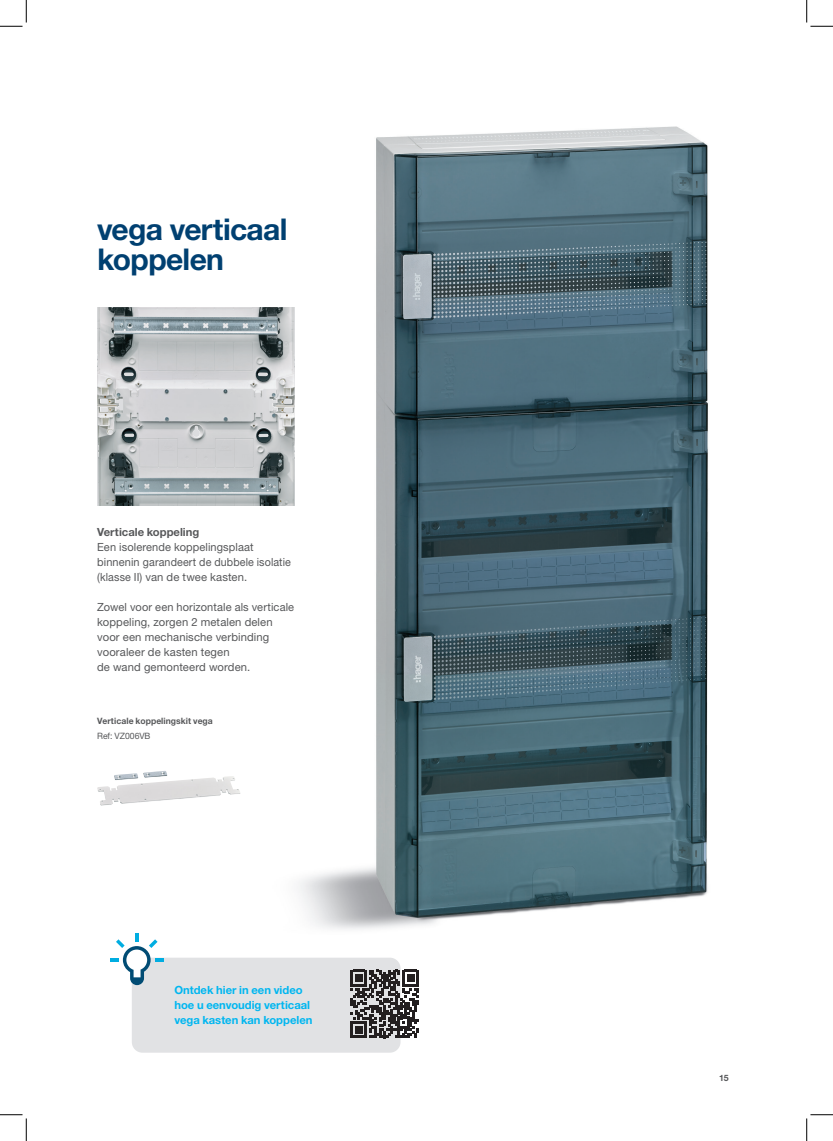
<style>
.page{position:relative;width:833px;height:1141px;background:#fff}
.page>*{position:absolute;margin:0;border:0;box-sizing:border-box;transform-origin:0 0}
.t1{font:700 30px/30px "Helvetica Neue LTW1 G";letter-spacing:-.02em;color:#004071}
.t2{font:11.25px/15px "Helvetica Neue LTW1 G";letter-spacing:.01em;color:#57585a}
.t3{font:700 11.25px/15px "Helvetica Neue LTW1 G";color:#00b6f0}
.t4{font:700 11.25px "Helvetica Neue LTW1 G";color:#57585a}
.t5{font:700 8.75px "Helvetica Neue LTW1 G";letter-spacing:.005em;color:#57585a}
.t6{font:8.75px "Helvetica Neue LTW1 G";color:#57585a}
</style>
<div class="page">
<img style="left:240px;top:126px;width:468px;height:850px">
<img style="left:97px;top:307px;width:197px;height:199px">
<img style="left:97px;top:771px;width:143px;height:34px">
<div style="left:132px;top:957px;width:268px;height:95px;background:#e1e2e4;border-radius:11px"></div>
<svg style="left:350px;top:969px;width:68px;height:68px"></svg>
<svg style="left:110px;top:933px;width:54px;height:52px"></svg>
<svg style="left:0;top:0;width:27px;height:27px"></svg>
<svg style="left:0;top:1114px;width:27px;height:26px"></svg>
<svg style="left:806px;top:0;width:26px;height:27px"></svg>
<svg style="left:806px;top:1114px;width:26px;height:26px"></svg>
<h1 class="t1" style="left:97px;top:214px;width:192px">vega verticaal koppelen</h1>
<p class="t4" style="left:97px;top:525px;width:103px">Verticale koppeling</p>
<p class="t2" style="left:97px;top:539px;width:195px">Een isolerende koppelingsplaat binnenin garandeert de dubbele isolatie (klasse II) van de twee kasten.</p>
<p class="t2" style="left:97px;top:599px;width:198px">Zowel voor een horizontale als verticale koppeling, zorgen 2 metalen delen voor een mechanische verbinding vooraleer de kasten tegen<br>de wand gemonteerd worden.</p>
<p class="t5" style="left:97px;top:715px;width:117px">Verticale koppelingskit vega</p>
<p class="t6" style="left:97px;top:730px;width:55px">Ref: VZ006VB</p>
<p class="t3" style="left:174px;top:982px;width:140px">Ontdek hier in een video hoe u eenvoudig verticaal vega kasten kan koppelen</p>
<p class="t5" style="left:718px;top:1072px;width:11px">15</p>
</div>
